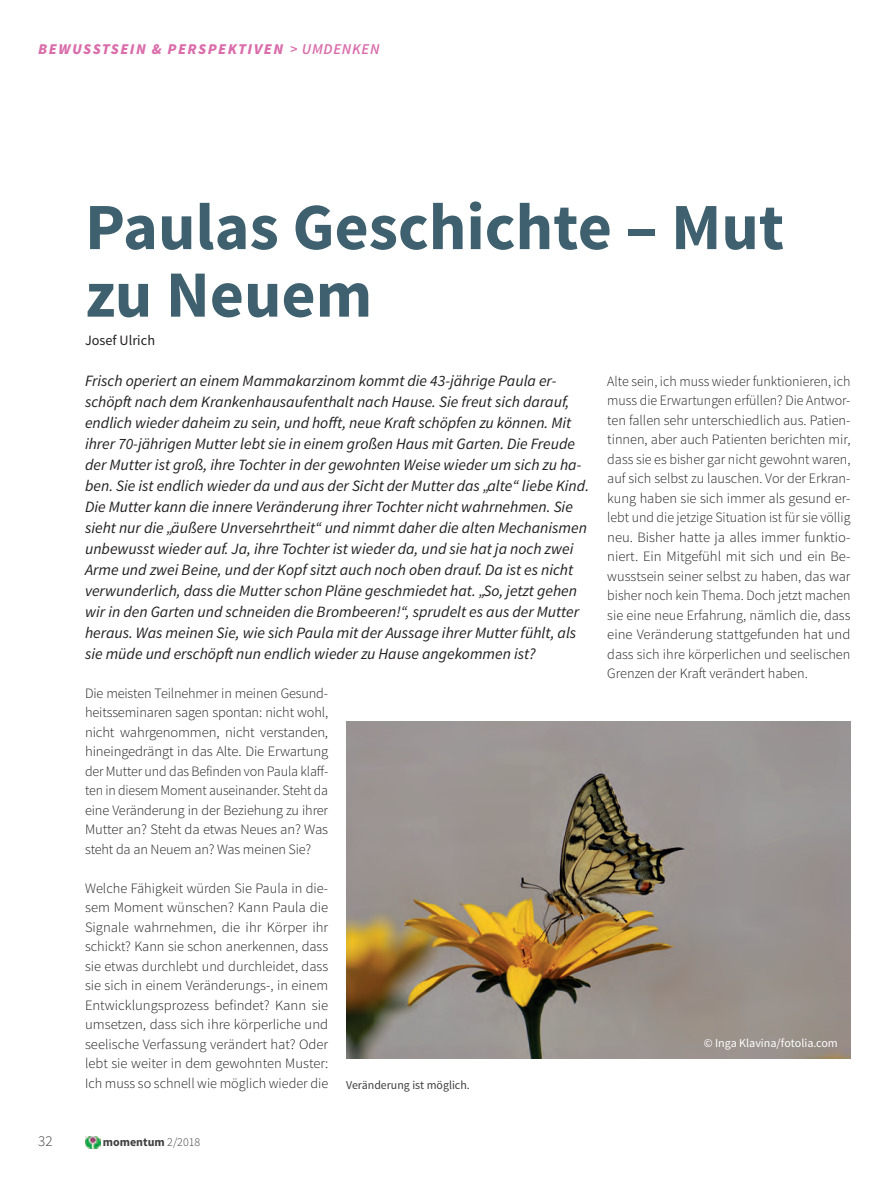
<style>
.page{position:relative;width:893px;height:1191px;background:#fff}
.page>*{position:absolute;margin:0;border:0;box-sizing:border-box;transform-origin:0 0}
.t1{font:700 66px/67.5px "Source Sans Pro";color:#3f606e}
.t2{font:italic 15.75px/21px "Source Sans Pro";color:#231f20}
.t3{font:italic 900 15px "Source Sans Pro";letter-spacing:.1em;color:#da6dab}
.t4{font:300 15px "Source Sans Pro";color:#3e3e3f}
.t5{font:300 14.25px/19.5px "Source Sans Pro";color:#231f20;text-align:justify}
.t6{font:14.25px "Source Sans Pro Regular 2";color:#231f20}
.t7{font:12px "Source Sans Pro";color:#fff}
.t8{font:12px "Source Sans Pro Regular 2";color:#3e3e3f}
.t9{font:700 12px "Source Sans Pro";color:#3e3e3f}
.s1{font-weight:600}
.s2{font-weight:300}
</style>
<div class="page">
<img style="left:85px;top:1136px;width:15px;height:12px">
<img style="left:346px;top:721px;width:504px;height:338px">
<p class="t3" style="left:38px;top:39px;width:285px">BEWUSSTSEIN &amp; PERSPEKTIVEN <span class="s1">&gt; UMDENKEN</span></p>
<h1 class="t1" style="left:85px;top:196px;width:701px">Paulas Geschichte – Mut zu Neuem</h1>
<p class="t6" style="left:85px;top:331px;width:72px">Josef Ulrich</p>
<p class="t2" style="left:85px;top:370px;width:506px">Frisch operiert an einem Mammakarzinom kommt die 43-jährige Paula er&shy;schöpft nach dem Krankenhausaufenthalt nach Hause. Sie freut sich darauf, endlich wieder daheim zu sein, und hofft, neue Kraft schöpfen zu können. Mit ihrer 70-jährigen Mutter lebt sie in einem großen Haus mit Garten. Die Freude der Mutter ist groß, ihre Tochter in der gewohnten Weise wieder um sich zu ha&shy;ben. Sie ist endlich wieder da und aus der Sicht der Mutter das „alte“ liebe Kind.<br>Die Mutter kann die innere Veränderung ihrer Tochter nicht wahrnehmen. Sie sieht nur die „äußere Unversehrtheit“ und nimmt daher die alten Mechanismen unbewusst wieder auf. Ja, ihre Tochter ist wieder da, und sie hat ja noch zwei Arme und zwei Beine, und der Kopf sitzt auch noch oben drauf. Da ist es nicht verwunderlich, dass die Mutter schon Pläne geschmiedet hat. „So, jetzt gehen wir in den Garten und schneiden die Brombeeren!“, sprudelt es aus der Mutter heraus. Was meinen Sie, wie sich Paula mit der Aussage ihrer Mutter fühlt, als sie müde und erschöpft nun endlich wieder zu Hause angekommen ist?</p>
<p class="t5" style="left:85px;top:683px;width:245px">Die meisten Teilnehmer in meinen Gesund&shy;heitsseminaren sagen spontan: nicht wohl, nicht wahrgenommen, nicht verstanden, hineingedrängt in das Alte. Die Erwartung der Mutter und das Befinden von Paula klaff&shy;ten in diesem Moment auseinander. Steht da eine Veränderung in der Beziehung zu ihrer Mutter an? Steht da etwas Neues an? Was steht da an Neuem an? Was meinen Sie?</p>
<p class="t5" style="left:85px;top:878px;width:245px">Welche Fähigkeit würden Sie Paula in die&shy;sem Moment wünschen? Kann Paula die Signale wahrnehmen, die ihr Körper ihr schickt? Kann sie schon anerkennen, dass sie etwas durchlebt und durchleidet, dass sie sich in einem Veränderungs-, in einem Entwicklungsprozess befindet? Kann sie umsetzen, dass sich ihre körperliche und seelische Verfassung verändert hat? Oder lebt sie weiter in dem gewohnten Muster:<br>Ich muss so schnell wie möglich wieder die</p>
<p class="t5" style="left:607px;top:371px;width:245px">Alte sein, ich muss wieder funktionieren, ich muss die Erwartungen erfüllen? Die Antwor&shy;ten fallen sehr unterschiedlich aus. Patien&shy;tinnen, aber auch Patienten berichten mir, dass sie es bisher gar nicht gewohnt waren, auf sich selbst zu lauschen. Vor der Erkran&shy;kung haben sie sich immer als gesund er&shy;lebt und die jetzige Situation ist für sie völlig neu. Bisher hatte ja alles immer funktio&shy;niert. Ein Mitgefühl mit sich und ein Be&shy;wusstsein seiner selbst zu haben, das war bisher noch kein Thema. Doch jetzt machen sie eine neue Erfahrung, nämlich die, dass eine Veränderung stattgefunden hat und dass sich ihre körperlichen und seelischen Grenzen der Kraft verändert haben.</p>
<p class="t7" style="left:704px;top:1035px;width:136px">© Inga Klavina/fotolia.com</p>
<p class="t8" style="left:346px;top:1077px;width:125px">Veränderung ist möglich.</p>
<p class="t4" style="left:38px;top:1132px;width:16px">32</p>
<p class="t9" style="left:103px;top:1134px;width:99px">momentum <span class="s2">2/2018</span></p>
</div>
